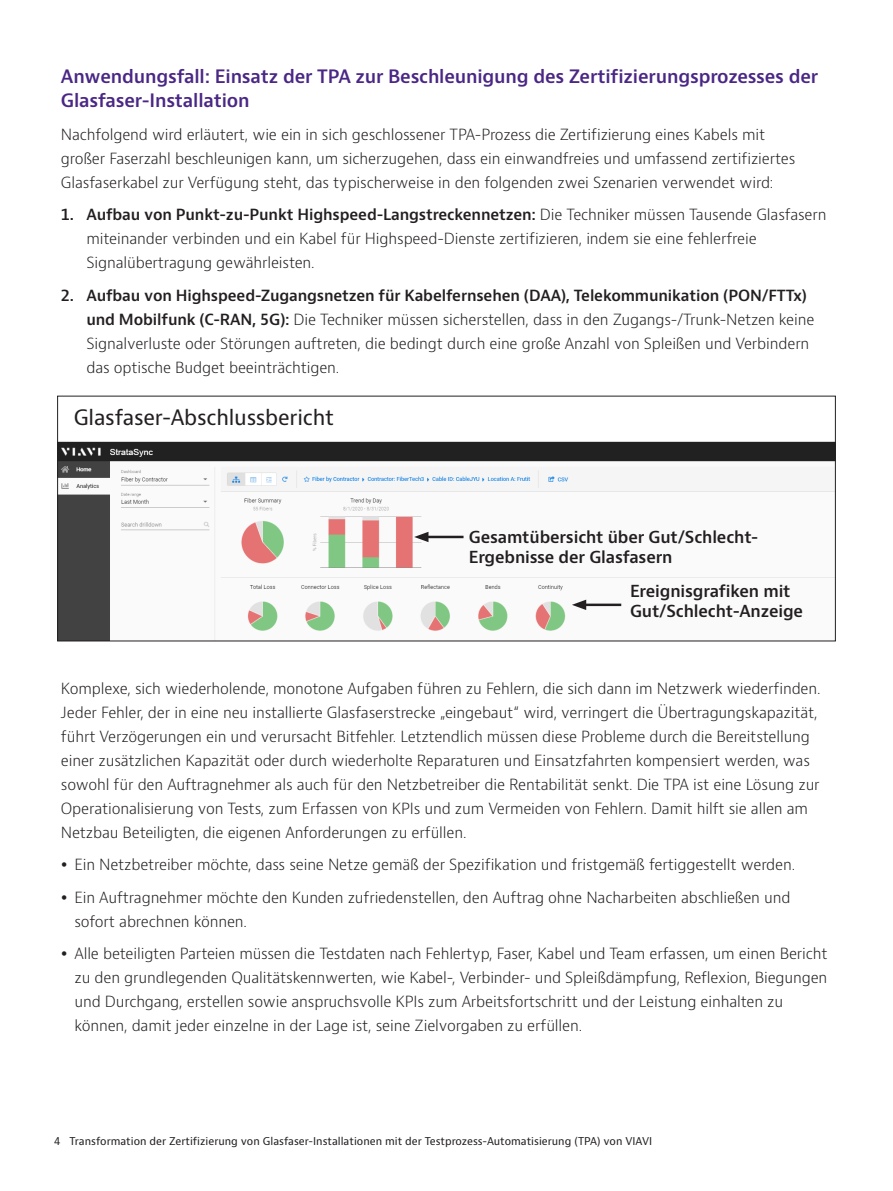
<style>
.page{position:relative;width:893px;height:1191px;background:#fff}
.page>*{position:absolute;margin:0;border:0;box-sizing:border-box;transform-origin:0 0}
.OL_Bullet_Level_1_10_12_KF{font:20.7px "Bernino Sans";letter-spacing:-.01em;color:#231f20}
.H2_Heading_Purple_12_16{font:600 18px/24px "Bernino Sans";letter-spacing:-.01em;color:#4a2785}
.OL_Bullet_Level_1_10_12_KF-2{font:600 16.2px/19.4px "Bernino Sans";letter-spacing:-.01em;color:#231f20}
.P_10_16{font:300 15px/24px "Bernino Sans";letter-spacing:-.01em;color:#231f20}
.t1{font:10.5px "Bernino Sans";color:#231f20}
.s1{font-weight:600}
</style>
<div class="page">
<img style="left:59px;top:441px;width:775px;height:198px">
<div style="left:57px;top:396px;width:779px;height:245px;border:1px solid #231f20"></div>
<hr style="left:424px;top:536px;width:39px;height:2px;background:#231f20">
<svg style="left:414px;top:532px;width:14px;height:10px"></svg>
<hr style="left:582px;top:603px;width:39px;height:3px;background:#231f20">
<svg style="left:572px;top:599px;width:14px;height:11px"></svg>
<p class="H2_Heading_Purple_12_16" style="left:61px;top:65px;width:759px">Anwendungsfall: Einsatz der TPA zur Beschleunigung des Zertifizierungsprozesses der<br>Glasfaser-Installation</p>
<p class="P_10_16" style="left:61px;top:123px;width:736px">Nachfolgend wird erläutert, wie ein in sich geschlossener TPA-Prozess die Zertifizierung eines Kabels mit großer Faserzahl beschleunigen kann, um sicherzugehen, dass ein einwandfreies und umfassend zertifiziertes<br>Glasfaserkabel zur Verfügung steht, das typischerweise in den folgenden zwei Szenarien verwendet wird:</p>
<p class="P_10_16" style="left:86px;top:203px;width:742px;text-indent:-26px"><span class="s1">1. Aufbau von Punkt-zu-Punkt Highspeed-Langstreckennetzen:</span> Die Techniker müssen Tausende Glasfasern miteinander verbinden und ein Kabel für Highspeed-Dienste zertifizieren, indem sie eine fehlerfreie<br>Signalübertragung gewährleisten.</p>
<p class="P_10_16" style="left:86px;top:284px;width:729px;text-indent:-26px"><span class="s1">2. Aufbau von Highspeed-Zugangsnetzen für Kabelfernsehen (DAA), Telekommunikation (PON/FTTx) und Mobilfunk (C-RAN, 5G):</span> Die Techniker müssen sicherstellen, dass in den Zugangs-/Trunk-Netzen keine Signalverluste oder Störungen auftreten, die bedingt durch eine große Anzahl von Spleißen und Verbindern das optische Budget beeinträchtigen.</p>
<p class="OL_Bullet_Level_1_10_12_KF" style="left:74px;top:404px;width:262px">Glasfaser-Abschlussbericht</p>
<p class="OL_Bullet_Level_1_10_12_KF-2" style="left:469px;top:528px;width:291px">Gesamtübersicht über Gut/Schlecht-<br>Ergebnisse der Glasfasern</p>
<p class="OL_Bullet_Level_1_10_12_KF-2" style="left:630px;top:582px;width:175px">Ereignisgrafiken mit<br>Gut/Schlecht-Anzeige</p>
<p class="P_10_16" style="left:61px;top:676px;width:761px">Komplexe, sich wiederholende, monotone Aufgaben führen zu Fehlern, die sich dann im Netzwerk wiederfinden.<br>Jeder Fehler, der in eine neu installierte Glasfaserstrecke „eingebaut“ wird, verringert die Übertragungskapazität, führt Verzögerungen ein und verursacht Bitfehler. Letztendlich müssen diese Probleme durch die Bereitstellung einer zusätzlichen Kapazität oder durch wiederholte Reparaturen und Einsatzfahrten kompensiert werden, was sowohl für den Auftragnehmer als auch für den Netzbetreiber die Rentabilität senkt. Die TPA ist eine Lösung zur Operationalisierung von Tests, zum Erfassen von KPIs und zum Vermeiden von Fehlern. Damit hilft sie allen am Netzbau Beteiligten, die eigenen Anforderungen zu erfüllen.</p>
<p class="P_10_16" style="left:74px;top:853px;width:722px">Ein Netzbetreiber möchte, dass seine Netze gemäß der Spezifikation und fristgemäß fertiggestellt werden.</p>
<p class="P_10_16" style="left:74px;top:885px;width:717px">Ein Auftragnehmer möchte den Kunden zufriedenstellen, den Auftrag ohne Nacharbeiten abschließen und sofort abrechnen können.</p>
<p class="P_10_16" style="left:74px;top:942px;width:755px">Alle beteiligten Parteien müssen die Testdaten nach Fehlertyp, Faser, Kabel und Team erfassen, um einen Bericht zu den grundlegenden Qualitätskennwerten, wie Kabel-, Verbinder- und Spleißdämpfung, Reflexion, Biegungen und Durchgang, erstellen sowie anspruchsvolle KPIs zum Arbeitsfortschritt und der Leistung einhalten zu können, damit jeder einzelne in der Lage ist, seine Zielvorgaben zu erfüllen.</p>
<p class="t1" style="left:54px;top:1134px;width:600px">4 Transformation der Zertifizierung von Glasfaser-Installationen mit der Testprozess-Automatisierung (TPA) von VIAVI</p>
</div>
